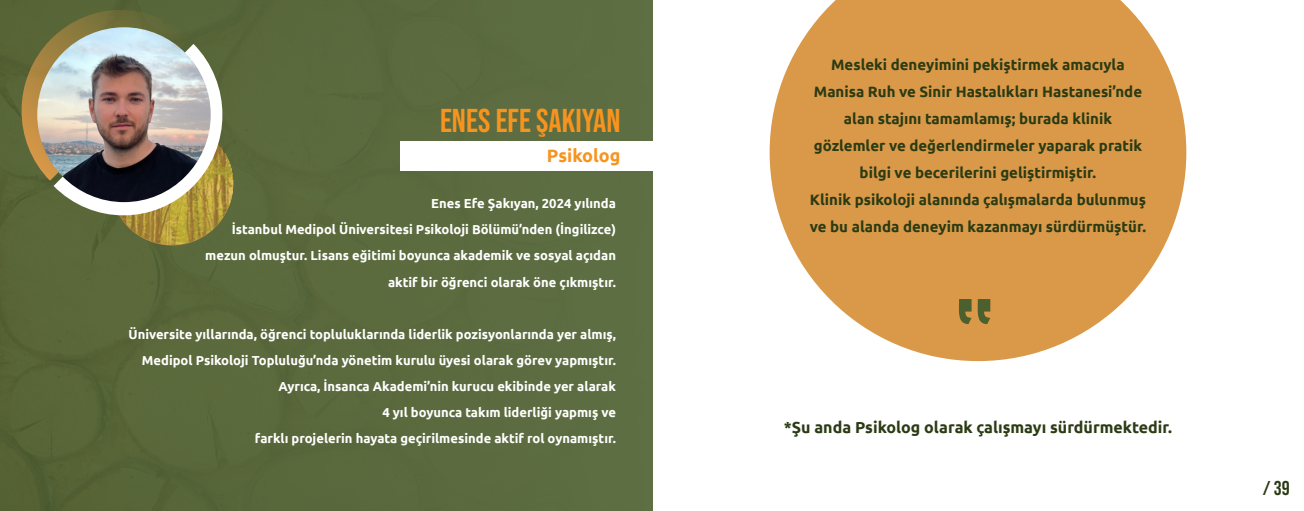
<style>
.page{position:relative;width:1304px;height:511px;background:#fff}
.page>*{position:absolute;margin:0;border:0;box-sizing:border-box;transform-origin:0 0}
.t1{font:33px "Bebas Neue";color:#f7941e}
.t2{font:20px "Bebas Neue";color:#2b3b14}
.t3{font:700 18px "Ubuntu";color:#f7941e}
.t4{font:700 16px "Ubuntu";color:#2b3b14}
.t5{font:700 15px/27px "Ubuntu";color:#2b3b14;text-align:center}
.t6{font:700 13px "Ubuntu";color:#fff}
</style>
<div class="page">
<div style="left:0;top:0;width:653px;height:510px;background:#5b6a3d"></div>
<div style="left:400px;top:142px;width:253px;height:29px;background:#fff"></div>
<svg style="left:111px;top:123px;width:122px;height:122px"></svg>
<svg style="left:12px;top:0;width:133px;height:180px"></svg>
<svg style="left:74px;top:68px;width:158px;height:157px"></svg>
<img style="left:37px;top:27px;width:174px;height:175px">
<svg style="left:770px;top:0;width:416px;height:361px;fill:#da9948"></svg>
<svg style="left:959px;top:299px;width:31px;height:25px"></svg>
<p class="t1" style="left:440px;top:101px;width:182px">ENES EFE ŞAKIYAN</p>
<p class="t3" style="left:547px;top:144px;width:75px">Psikolog</p>
<p class="t6" style="left:431px;top:196px;width:186px">Enes Efe Şakıyan, 2024 yılında</p>
<p class="t6" style="left:232px;top:222px;width:386px">İstanbul Medipol Üniversitesi Psikoloji Bölümü’nden (İngilizce)</p>
<p class="t6" style="left:205px;top:248px;width:412px">mezun olmuştur. Lisans eğitimi boyunca akademik ve sosyal açıdan</p>
<p class="t6" style="left:388px;top:274px;width:229px">aktif bir öğrenci olarak öne çıkmıştır.</p>
<p class="t6" style="left:129px;top:326px;width:489px">Üniversite yıllarında, öğrenci topluluklarında liderlik pozisyonlarında yer almış,</p>
<p class="t6" style="left:142px;top:352px;width:476px">Medipol Psikoloji Topluluğu’nda yönetim kurulu üyesi olarak görev yapmıştır.</p>
<p class="t6" style="left:279px;top:378px;width:339px">Ayrıca, İnsanca Akademi’nin kurucu ekibinde yer alarak</p>
<p class="t6" style="left:382px;top:404px;width:235px">4 yıl boyunca takım liderliği yapmış ve</p>
<p class="t6" style="left:255px;top:430px;width:362px">farklı projelerin hayata geçirilmesinde aktif rol oynamıştır.</p>
<p class="t5" style="left:831px;top:51px;width:295px">Mesleki deneyimini pekiştirmek amacıyla</p>
<p class="t5" style="left:814px;top:78px;width:330px">Manisa Ruh ve Sinir Hastalıkları Hastanesi’nde alan stajını tamamlamış; burada klinik</p>
<p class="t5" style="left:814px;top:132px;width:330px">gözlemler ve değerlendirmeler yaparak pratik bilgi ve becerilerini geliştirmiştir.</p>
<p class="t5" style="left:810px;top:186px;width:338px;text-align:left">Klinik psikoloji alanında çalışmalarda bulunmuş ve bu alanda deneyim kazanmayı sürdürmüştür.</p>
<p class="t4" style="left:784px;top:417px;width:390px">*Şu anda Psikolog olarak çalışmayı sürdürmektedir.</p>
<h2 class="t2" style="left:1263px;top:476px;width:28px">/ 39</h2>
</div>
